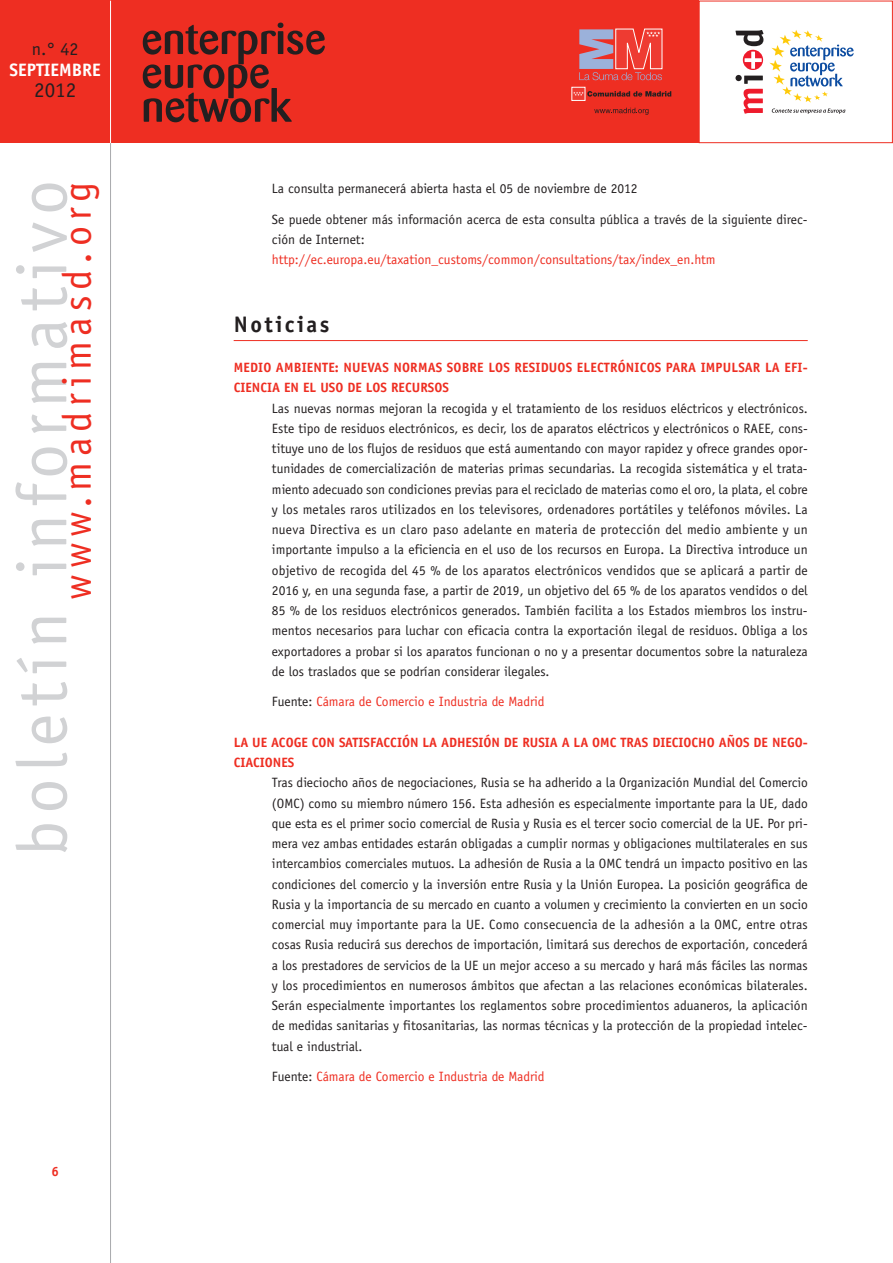
<style>
.page{position:relative;width:893px;height:1263px;background:#fff}
.page>*{position:absolute;margin:0;border:0;box-sizing:border-box;transform-origin:0 0}
.t1{font:70.35px "Officina Sans";letter-spacing:.1em;color:#d1d2d4}
.t2{font:40.2px "Officina Sans";letter-spacing:.15em;color:#ee2e22}
.t3{font:700 22.5px "Officina Sans";letter-spacing:.11em;color:#231f20}
.t4{font:21px "Officina Sans";color:#231f20}
.t5{font:700 18px "Officina Sans";color:#fff}
.t6{font:18px "Officina Sans";color:#231f20}
.t7{font:13.5px/20.2px "Officina Sans";color:#231f20;text-align:justify}
.t8{font:700 13.5px/20.2px "Officina Sans";color:#ee2e22}
.t9{font:13.5px "Officina Sans";color:#ee2e22}
.t10{font:700 13.35px "Officina Sans";color:#ee2e22}
.s1{color:#231f20}
</style>
<div class="page">
<hr style="left:110px;top:1px;width:1px;height:1262px;background:#a8a9ad">
<div style="left:0;top:1px;width:699px;height:142px;background:#ee2e22"></div>
<div style="left:699px;top:1px;width:194px;height:142px;border:1px solid #ee2e22"></div>
<hr style="left:234px;top:340px;width:574px;height:1px;background:#ee2e22">
<hr style="left:110px;top:1px;width:1px;height:142px;background:#fff">
<svg style="left:143px;top:23px;width:182px;height:99px"></svg>
<svg style="left:769px;top:30px;width:85px;height:84px"></svg>
<svg style="left:743px;top:50px;width:20px;height:20px"></svg>
<svg style="left:735px;top:75px;width:28px;height:39px"></svg>
<svg style="left:745px;top:52px;width:17px;height:17px"></svg>
<svg style="left:735px;top:30px;width:28px;height:16px"></svg>
<svg style="left:594px;top:108px;width:54px;height:7px"></svg>
<div style="left:572px;top:87px;width:13px;height:14px;background:#ee3b32;border:1px solid #fff"></div>
<svg style="left:573px;top:91px;width:98px;height:6px"></svg>
<svg style="left:579px;top:29px;width:83px;height:51px"></svg>
<h3 class="t6" style="left:32px;top:42px;width:48px">n.° 42</h3>
<h3 class="t5" style="left:9px;top:63px;width:93px">SEPTIEMBRE</h3>
<h3 class="t4" style="left:34px;top:82px;width:44px">2012</h3>
<h1 class="t1" style="left:15px;top:856px;width:677px;rotate:-90deg">boletín informativo</h1>
<h2 class="t2" style="left:62px;top:599px;width:419px;rotate:-90deg">www.madrimasd.org</h2>
<p class="t10" style="left:51px;top:1166px;width:9px">6</p>
<p class="t7" style="left:272px;top:180px;width:367px">La consulta permanecerá abierta hasta el 05 de noviembre de 2012</p>
<p class="t7" style="left:272px;top:210px;width:537px">Se puede obtener más información acerca de esta consulta pública a través de la siguiente direc&shy;ción de Internet:</p>
<p class="t9" style="left:272px;top:254px;width:445px">http://ec.europa.eu/taxation_customs/common/consultations/tax/index_en.htm</p>
<h3 class="t3" style="left:234px;top:315px;width:97px">Noticias</h3>
<p class="t8" style="left:234px;top:359px;width:576px">MEDIO AMBIENTE: NUEVAS NORMAS SOBRE LOS RESIDUOS ELECTRÓNICOS PARA IMPULSAR LA EFI-<br>CIENCIA EN EL USO DE LOS RECURSOS</p>
<p class="t7" style="left:272px;top:399px;width:537px">Las nuevas normas mejoran la recogida y el tratamiento de los residuos eléctricos y electrónicos.<br>Este tipo de residuos electrónicos, es decir, los de aparatos eléctricos y electrónicos o RAEE, cons&shy;tituye uno de los flujos de residuos que está aumentando con mayor rapidez y ofrece grandes opor&shy;tunidades de comercialización de materias primas secundarias. La recogida sistemática y el trata&shy;miento adecuado son condiciones previas para el reciclado de materias como el oro, la plata, el cobre y los metales raros utilizados en los televisores, ordenadores portátiles y teléfonos móviles. La nueva Directiva es un claro paso adelante en materia de protección del medio ambiente y un importante impulso a la eficiencia en el uso de los recursos en Europa. La Directiva introduce un objetivo de recogida del 45 % de los aparatos electrónicos vendidos que se aplicará a partir de 2016 y, en una segunda fase, a partir de 2019, un objetivo del 65 % de los aparatos vendidos o del 85 % de los residuos electrónicos generados. También facilita a los Estados miembros los instru&shy;mentos necesarios para luchar con eficacia contra la exportación ilegal de residuos. Obliga a los exportadores a probar si los aparatos funcionan o no y a presentar documentos sobre la naturaleza de los traslados que se podrían considerar ilegales.</p>
<p class="t9" style="left:272px;top:696px;width:274px"><span class="s1">Fuente:</span> Cámara de Comercio e Industria de Madrid</p>
<p class="t8" style="left:234px;top:733px;width:576px">LA UE ACOGE CON SATISFACCIÓN LA ADHESIÓN DE RUSIA A LA OMC TRAS DIECIOCHO AÑOS DE NEGO-<br>CIACIONES</p>
<p class="t7" style="left:272px;top:774px;width:537px">Tras dieciocho años de negociaciones, Rusia se ha adherido a la Organización Mundial del Comercio (OMC) como su miembro número 156. Esta adhesión es especialmente importante para la UE, dado que esta es el primer socio comercial de Rusia y Rusia es el tercer socio comercial de la UE. Por pri&shy;mera vez ambas entidades estarán obligadas a cumplir normas y obligaciones multilaterales en sus intercambios comerciales mutuos. La adhesión de Rusia a la OMC tendrá un impacto positivo en las condiciones del comercio y la inversión entre Rusia y la Unión Europea. La posición geográfica de Rusia y la importancia de su mercado en cuanto a volumen y crecimiento la convierten en un socio comercial muy importante para la UE. Como consecuencia de la adhesión a la OMC, entre otras cosas Rusia reducirá sus derechos de importación, limitará sus derechos de exportación, concederá a los prestadores de servicios de la UE un mejor acceso a su mercado y hará más fáciles las normas y los procedimientos en numerosos ámbitos que afectan a las relaciones económicas bilaterales.<br>Serán especialmente importantes los reglamentos sobre procedimientos aduaneros, la aplicación de medidas sanitarias y fitosanitarias, las normas técnicas y la protección de la propiedad intelec&shy;tual e industrial.</p>
<p class="t9" style="left:272px;top:1071px;width:274px"><span class="s1">Fuente:</span> Cámara de Comercio e Industria de Madrid</p>
</div>
